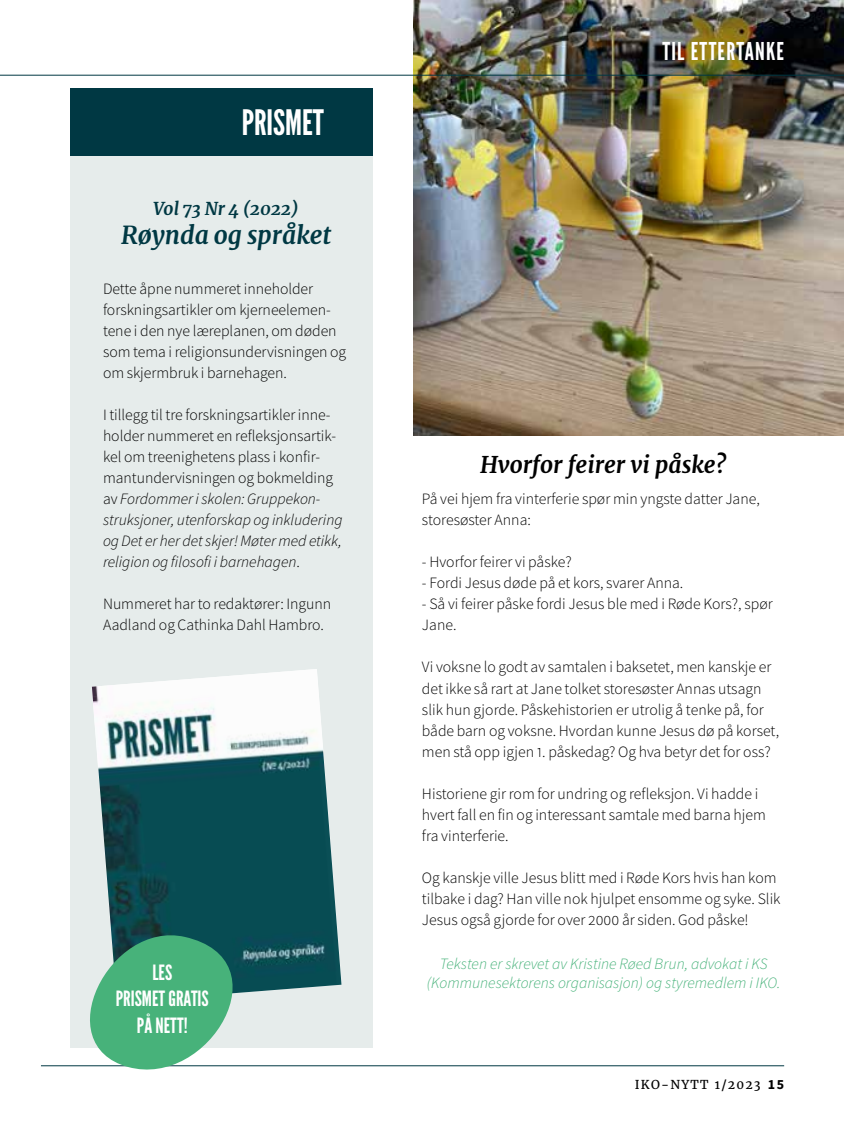
<style>
.page{position:relative;width:844px;height:1122px;background:#fff}
.page>*{position:absolute;margin:0;border:0;box-sizing:border-box;transform-origin:0 0}
.t1{font:35px "League Gothic";color:#fff}
.t2{font:italic 700 24.5px "Merriweather";color:#003843}
.t3{font:24.5px "League Gothic";letter-spacing:.05em;color:#fff}
.t4{font:italic 700 22.75px "Merriweather";color:#000}
.t5{font:21px/26.2px "League Gothic";color:#fff;text-align:center}
.t6{font:italic 700 17.5px "Merriweather";letter-spacing:-.01em;color:#003843}
.t7{font:300 15.75px/21px "Source Sans Pro";color:#000}
.t8{font:italic 300 15.75px/18.9px "Source Sans Pro";color:#47b27a;text-align:center}
.t9{font:12.25px "Merriweather";letter-spacing:.1em;color:#000}
.s1{font-style:italic}
.s2{font-family:"Source Sans Pro";font-weight:700;font-size:14px}
</style>
<div class="page">
<hr style="left:41px;top:1064px;width:743px;height:1px;background:#003843">
<img style="left:413px;top:0;width:430px;height:435px">
<div style="left:70px;top:98px;width:303px;height:949px;background:#e6eceb"></div>
<img style="left:92px;top:669px;width:249px;height:321px">
<div style="left:70px;top:88px;width:303px;height:68px;background:#003843"></div>
<svg style="left:47px;top:919px;width:238px;height:151px"></svg>
<hr style="left:0;top:75px;width:843px;height:1px;background:#003843">
<h1 class="t1" style="left:241px;top:102px;width:84px">PRISMET</h1>
<p class="t6" style="left:153px;top:197px;width:147px">Vol 73 Nr 4 (2022)</p>
<h2 class="t2" style="left:121px;top:220px;width:212px">Røynda og språket</h2>
<p class="t7" style="left:103px;top:278px;width:245px">Dette åpne nummeret inneholder forskningsartikler om kjerneelemen&shy;tene i den nye læreplanen, om døden som tema i religionsundervisningen og om skjermbruk i barnehagen.</p>
<p class="t7" style="left:103px;top:404px;width:241px">I tillegg til tre forskningsartikler inne&shy;holder nummeret en refleksjonsartik&shy;kel om treenighetens plass i konfir&shy;mantundervisningen og bokmelding av <span class="s1">Fordommer i skolen: Gruppekon&shy;struksjoner, utenforskap og inkludering og Det er her det skjer! Møter med etikk, religion og filosofi i barnehagen</span>.</p>
<p class="t7" style="left:103px;top:593px;width:229px">Nummeret har to redaktører: Ingunn<br>Aadland og Cathinka Dahl Hambro.</p>
<h3 class="t5" style="left:116px;top:959px;width:94px">LES<br>PRISMET GRATIS<br>PÅ NETT!</h3>
<h2 class="t3" style="left:662px;top:37px;width:123px">TIL ETTERTANKE</h2>
<h3 class="t4" style="left:480px;top:450px;width:247px">Hvorfor feirer vi påske?</h3>
<p class="t7" style="left:422px;top:488px;width:339px">På vei hjem fra vinterferie spør min yngste datter Jane, storesøster Anna:</p>
<p class="t7" style="left:422px;top:551px;width:151px">- Hvorfor feirer vi påske?</p>
<p class="t7" style="left:422px;top:572px;width:263px">- Fordi Jesus døde på et kors, svarer Anna.</p>
<p class="t7" style="left:422px;top:593px;width:352px">- Så vi feirer påske fordi Jesus ble med i Røde Kors?, spør<br>Jane.</p>
<p class="t7" style="left:422px;top:656px;width:358px">Vi voksne lo godt av samtalen i baksetet, men kanskje er det ikke så rart at Jane tolket storesøster Annas utsagn slik hun gjorde. Påskehistorien er utrolig å tenke på, for både barn og voksne. Hvordan kunne Jesus dø på korset, men stå opp igjen 1. påskedag? Og hva betyr det for oss?</p>
<p class="t7" style="left:422px;top:782px;width:345px">Historiene gir rom for undring og refleksjon. Vi hadde i hvert fall en fin og interessant samtale med barna hjem fra vinterferie.</p>
<p class="t7" style="left:422px;top:866px;width:360px">Og kanskje ville Jesus blitt med i Røde Kors hvis han kom tilbake i dag? Han ville nok hjulpet ensomme og syke. Slik<br>Jesus også gjorde for over 2000 år siden. God påske!</p>
<p class="t8" style="left:427px;top:953px;width:355px">Teksten er skrevet av Kristine Røed Brun, advokat i KS (Kommunesektorens organisasjon) og styremedlem i IKO.</p>
<p class="t9" style="left:634px;top:1076px;width:151px">IKO-NYTT 1/2023 <span class="s2">15</span></p>
</div>
